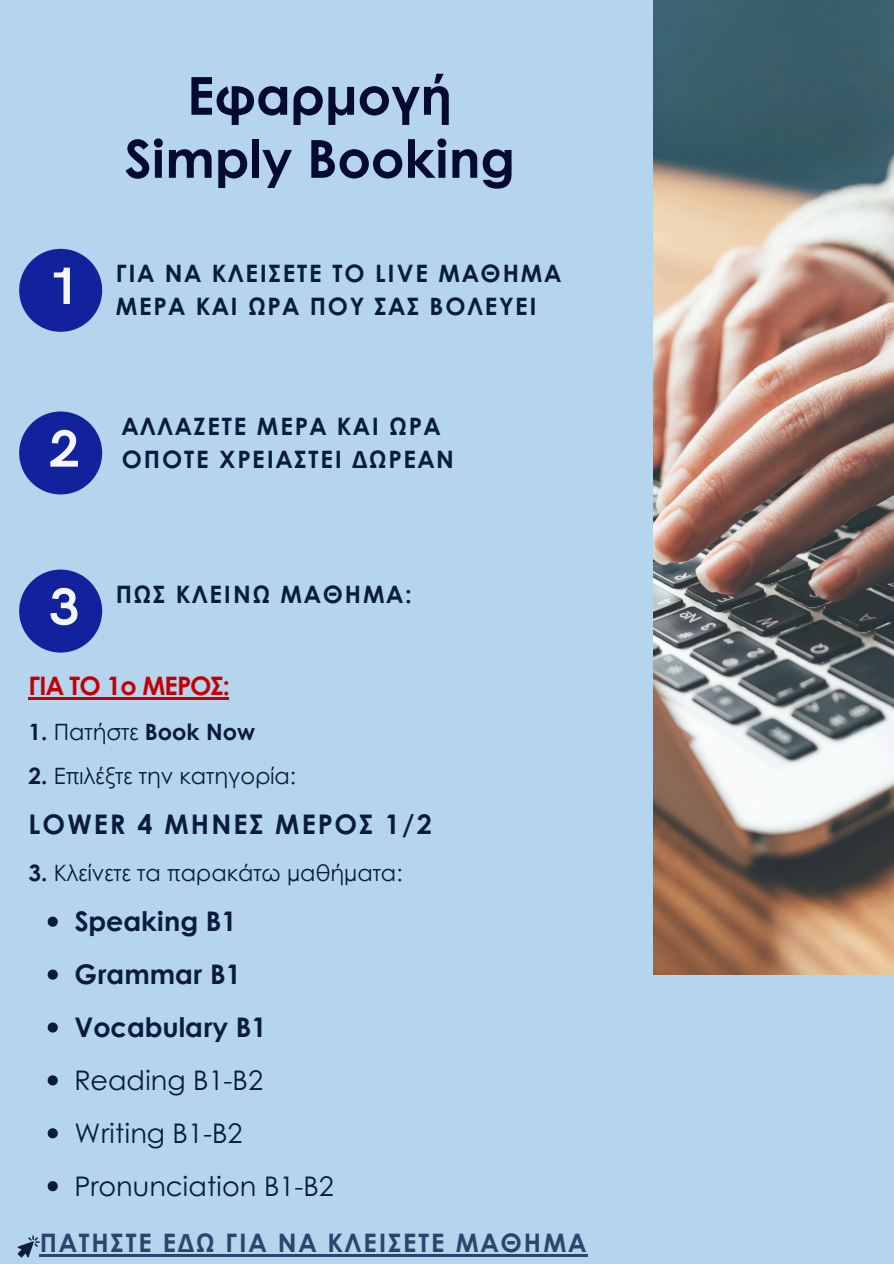
<style>
.page{position:relative;width:894px;height:1264px;background:#fff}
.page>*{position:absolute;margin:0;border:0;box-sizing:border-box;transform-origin:0 0}
.t1{font:700 52.8px "HK Grotesk";color:#f4f6fc}
.t2{font:700 52.5px/63px "Century Gothic";color:#050a30;text-align:center}
.t3{font:27px/52.8px "Century Gothic";color:#0b1b3d}
.t4{font:700 27px/52.8px "Century Gothic";color:#0b1b3d}
.t5{font:700 27px "Century Gothic";letter-spacing:.08em;color:#0b1b3d}
.t6{font:700 25.5px "Century Gothic";letter-spacing:.08em;color:#2d446e}
.t7{font:700 25.5px "Century Gothic";letter-spacing:-.03em;color:#c20004}
.t8{font:700 24px/32.7px "Century Gothic";letter-spacing:.08em;color:#0b1b3d}
.t9{font:22.5px "Century Gothic";color:#0b1b3d}
.t10{font:700 22.5px "Century Gothic";color:#0b1b3d}
.s1{font-weight:400}
.s2{font-weight:700}
</style>
<div class="page">
<div style="left:0;top:0;width:893px;height:1263px;background:#b5d5ee"></div>
<img style="left:653px;top:0;width:240px;height:974px">
<div style="left:19px;top:249px;width:83px;height:83px;background:#12229d;border-radius:50%"></div>
<div style="left:19px;top:411px;width:83px;height:83px;background:#12229d;border-radius:50%"></div>
<div style="left:19px;top:569px;width:83px;height:83px;background:#12229d;border-radius:50%"></div>
<hr style="left:28px;top:697px;width:201px;height:2px;background:#c20004">
<svg style="left:48px;top:916px;width:10px;height:10px"></svg>
<svg style="left:48px;top:969px;width:10px;height:10px"></svg>
<svg style="left:48px;top:1022px;width:10px;height:10px"></svg>
<svg style="left:48px;top:1075px;width:10px;height:10px"></svg>
<svg style="left:48px;top:1128px;width:10px;height:10px"></svg>
<svg style="left:48px;top:1181px;width:10px;height:10px"></svg>
<svg style="left:18px;top:1235px;width:22px;height:22px"></svg>
<hr style="left:40px;top:1254px;width:548px;height:2px;background:#2d446e">
<h4 class="t1" style="left:49px;top:256px;width:32px">1</h4>
<h1 class="t2" style="left:124px;top:62px;width:392px">Εφαρμογή<br>Simply Booking</h1>
<p class="t8" style="left:116px;top:256px;width:447px">ΓΙΑ ΝΑ ΚΛΕΙΣΕΤΕ ΤΟ LIVE ΜΑΘΗΜΑ<br>ΜΕΡΑ ΚΑΙ ΩΡΑ ΠΟΥ ΣΑΣ ΒΟΛΕΥΕΙ</p>
<p class="t1" style="left:49px;top:419px;width:32px">2</p>
<h4 class="t8" style="left:122px;top:409px;width:334px">ΑΛΛΑΖΕΤΕ ΜΕΡΑ ΚΑΙ ΩΡΑ<br>ΟΠΟΤΕ ΧΡΕΙΑΣΤΕΙ ΔΩΡΕΑΝ</h4>
<h4 class="t1" style="left:49px;top:577px;width:32px">3</h4>
<p class="t8" style="left:116px;top:576px;width:297px">ΠΩΣ ΚΛΕΙΝΩ ΜΑΘΗΜΑ:</p>
<p class="t7" style="left:28px;top:666px;width:203px">ΓΙΑ ΤΟ 1o ΜΕΡΟΣ:</p>
<p class="t10" style="left:28px;top:714px;width:228px">1. <span class="s1">Πατήστε</span> Book Now</p>
<p class="t9" style="left:28px;top:758px;width:269px"><span class="s2">2.</span> Επιλέξτε την κατηγορία:</p>
<p class="t5" style="left:28px;top:804px;width:405px">LOWER 4 ΜΗΝΕΣ ΜΕΡΟΣ 1/2</p>
<p class="t9" style="left:28px;top:855px;width:375px"><span class="s2">3.</span> Κλείνετε τα παρακάτω μαθήματα:</p>
<p class="t4" style="left:74px;top:893px;width:193px">Speaking B1<br>Grammar B1<br>Vocabulary B1</p>
<p class="t3" style="left:74px;top:1052px;width:261px">Reading B1-B2<br>Writing B1-B2<br>Pronunciation B1-B2</p>
<p class="t6" style="left:40px;top:1223px;width:547px">ΠΑΤΗΣΤΕ ΕΔΩ ΓΙΑ ΝΑ ΚΛΕΙΣΕΤΕ ΜΑΘΗΜΑ</p>
</div>
